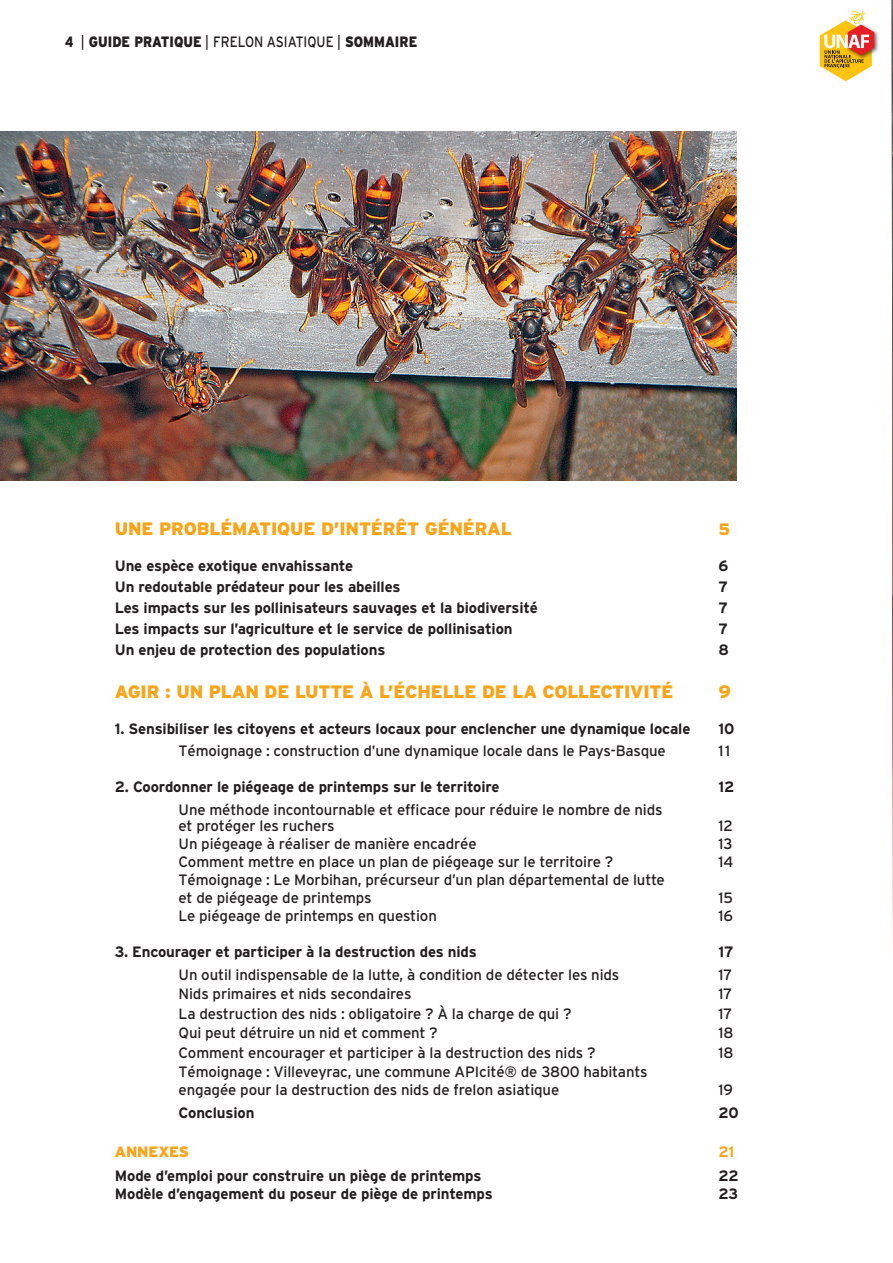
<style>
.page{position:relative;width:893px;height:1263px;background:#fff}
.page>*{position:absolute;margin:0;border:0;box-sizing:border-box;transform-origin:0 0}
.texte{font:900 18px "Interstate";letter-spacing:-.01em;color:#f9a51b}
.texte-2{font:900 16.5px "Interstate";color:#f9a51b}
.texte-3{font:15px/16.5px "Interstate";letter-spacing:-.01em;color:#231f20}
.texte-4{font:700 15px "Interstate";letter-spacing:-.01em;color:#231f20}
.t1{font:900 15px "Interstate";color:#231f20;scale:.86 1}
.texte-5{font:900 15px "Interstate";letter-spacing:-.01em;color:#f9a51b}
.texte-6{font:700 15px "Interstate";color:#f9a51b}
.s1{font-family:"Interstate Condensed"}
.s2{font-weight:400}
</style>
<div class="page">
<svg style="left:819px;top:10px;width:60px;height:72px"></svg>
<img style="left:891px;top:0;width:2px;height:938px">
<img style="left:0;top:132px;width:736px;height:349px">
<p class="t1" style="left:65px;top:33px;width:411px"><span class="s1">4</span> <span class="s2">|</span> GUIDE PRATIQUE <span class="s2">| FRELON ASIATIQUE |</span> SOMMAIRE</p>
<p class="texte" style="left:115px;top:518px;width:399px">UNE PROBLÉMATIQUE D’INTÉRÊT GÉNÉRAL</p>
<p class="texte-2" style="left:719px;top:520px;width:13px">5</p>
<p class="texte-4" style="left:115px;top:557px;width:240px">Une espèce exotique envahissante</p>
<p class="texte-4" style="left:719px;top:557px;width:11px">6</p>
<p class="texte-4" style="left:115px;top:578px;width:287px">Un redoutable prédateur pour les abeilles</p>
<p class="texte-4" style="left:719px;top:578px;width:11px">7</p>
<p class="texte-4" style="left:115px;top:599px;width:425px">Les impacts sur les pollinisateurs sauvages et la biodiversité</p>
<p class="texte-4" style="left:719px;top:599px;width:11px">7</p>
<p class="texte-4" style="left:115px;top:620px;width:399px">Les impacts sur l’agriculture et le service de pollinisation</p>
<p class="texte-4" style="left:719px;top:620px;width:11px">7</p>
<p class="texte-4" style="left:115px;top:641px;width:272px">Un enjeu de protection des populations</p>
<p class="texte-4" style="left:719px;top:641px;width:12px">8</p>
<p class="texte" style="left:115px;top:681px;width:560px">AGIR : UN PLAN DE LUTTE À L’ÉCHELLE DE LA COLLECTIVITÉ</p>
<p class="texte" style="left:719px;top:681px;width:14px">9</p>
<p class="texte-4" style="left:115px;top:720px;width:577px">1. Sensibiliser les citoyens et acteurs locaux pour enclencher une dynamique locale</p>
<p class="texte-4" style="left:719px;top:720px;width:17px">10</p>
<p class="texte-3" style="left:179px;top:742px;width:489px">Témoignage : construction d’une dynamique locale dans le Pays-Basque</p>
<p class="texte-3" style="left:719px;top:742px;width:13px">11</p>
<p class="texte-4" style="left:115px;top:778px;width:386px">2. Coordonner le piégeage de printemps sur le territoire</p>
<p class="texte-4" style="left:719px;top:778px;width:17px">12</p>
<p class="texte-3" style="left:179px;top:801px;width:485px">Une méthode incontournable et efficace pour réduire le nombre de nids et protéger les ruchers</p>
<p class="texte-3" style="left:719px;top:817px;width:16px">12</p>
<p class="texte-3" style="left:179px;top:835px;width:300px">Un piégeage à réaliser de manière encadrée</p>
<p class="texte-3" style="left:719px;top:835px;width:16px">13</p>
<p class="texte-3" style="left:179px;top:853px;width:436px">Comment mettre en place un plan de piégeage sur le territoire ?</p>
<p class="texte-3" style="left:719px;top:853px;width:16px">14</p>
<p class="texte-3" style="left:179px;top:871px;width:488px">Témoignage : Le Morbihan, précurseur d’un plan départemental de lutte</p>
<p class="texte-3" style="left:179px;top:889px;width:195px">et de piégeage de printemps</p>
<p class="texte-3" style="left:719px;top:889px;width:16px">15</p>
<p class="texte-3" style="left:179px;top:907px;width:260px">Le piégeage de printemps en question</p>
<p class="texte-3" style="left:719px;top:907px;width:16px">16</p>
<p class="texte-4" style="left:115px;top:943px;width:364px">3. Encourager et participer à la destruction des nids</p>
<p class="texte-4" style="left:719px;top:943px;width:17px">17</p>
<p class="texte-3" style="left:179px;top:966px;width:442px">Un outil indispensable de la lutte, à condition de détecter les nids</p>
<p class="texte-3" style="left:719px;top:966px;width:15px">17</p>
<p class="texte-3" style="left:179px;top:985px;width:234px">Nids primaires et nids secondaires</p>
<p class="texte-3" style="left:719px;top:985px;width:15px">17</p>
<p class="texte-3" style="left:179px;top:1005px;width:394px">La destruction des nids : obligatoire ? À la charge de qui ?</p>
<p class="texte-3" style="left:719px;top:1005px;width:15px">17</p>
<p class="texte-3" style="left:179px;top:1024px;width:261px">Qui peut détruire un nid et comment ?</p>
<p class="texte-3" style="left:719px;top:1024px;width:17px">18</p>
<p class="texte-3" style="left:179px;top:1044px;width:418px">Comment encourager et participer à la destruction des nids ?</p>
<p class="texte-3" style="left:719px;top:1044px;width:17px">18</p>
<p class="texte-3" style="left:179px;top:1063px;width:470px">Témoignage : Villeveyrac, une commune APIcité® de 3800 habitants</p>
<p class="texte-3" style="left:179px;top:1081px;width:382px">engagée pour la destruction des nids de frelon asiatique</p>
<p class="texte-3" style="left:719px;top:1081px;width:16px">19</p>
<p class="texte-4" style="left:179px;top:1104px;width:77px">Conclusion</p>
<p class="texte-4" style="left:719px;top:1104px;width:22px">20</p>
<p class="texte-5" style="left:115px;top:1143px;width:76px">ANNEXES</p>
<p class="texte-6" style="left:719px;top:1143px;width:17px">21</p>
<p class="texte-4" style="left:115px;top:1167px;width:368px">Mode d’emploi pour construire un piège de printemps</p>
<p class="texte-4" style="left:719px;top:1167px;width:22px">22</p>
<p class="texte-4" style="left:115px;top:1185px;width:379px">Modèle d’engagement du poseur de piège de printemps</p>
<p class="texte-4" style="left:719px;top:1185px;width:21px">23</p>
</div>
